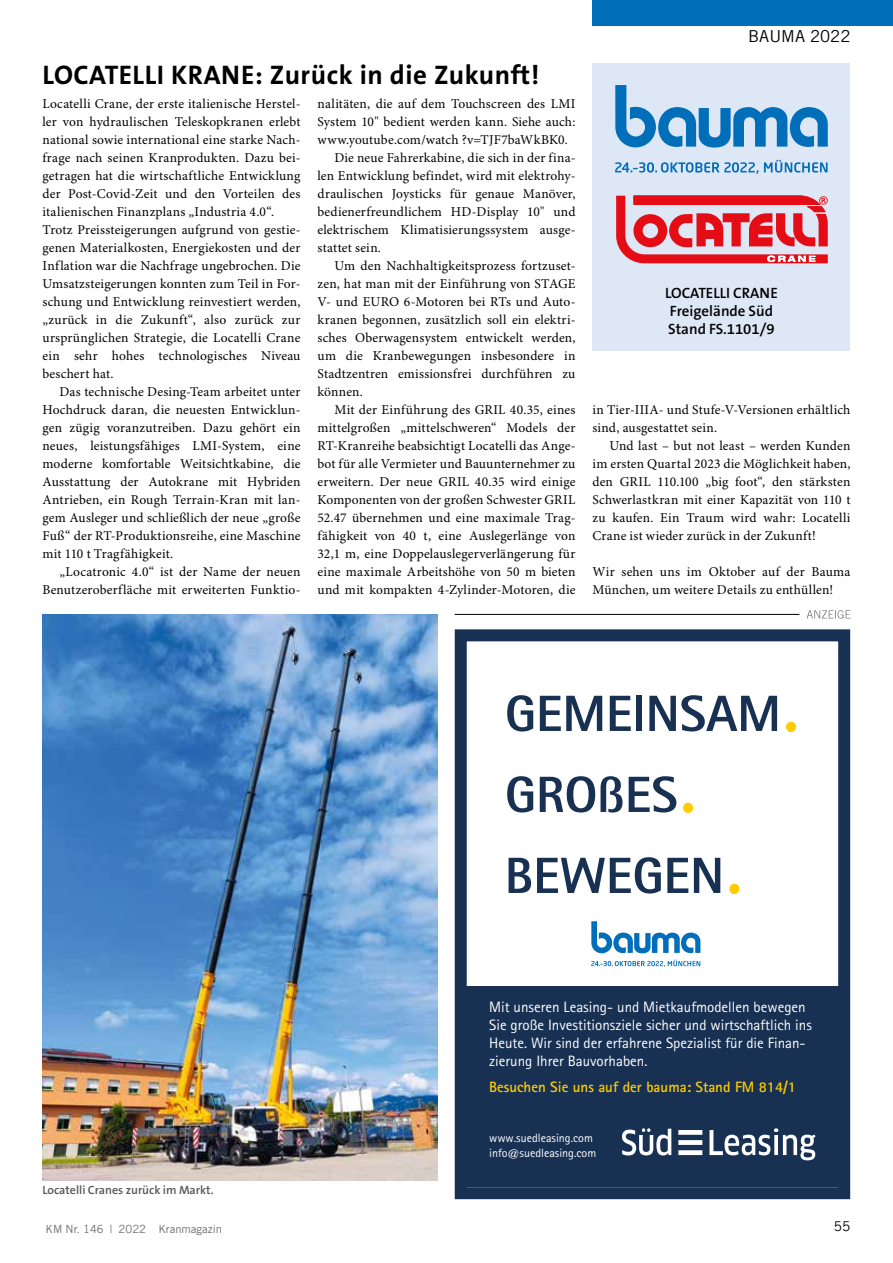
<style>
.page{position:relative;width:893px;height:1263px;background:#fff}
.page>*{position:absolute;margin:0;border:0;box-sizing:border-box;transform-origin:0 0}
.t1{font:800 51px/81px "Rotis Sans Serif";color:#183153}
.t2{font:700 27px "The Sans B7";letter-spacing:.02em;color:#000}
.t3{font:16.5px "Trade Gothic LT";color:#000}
.t4{font:15px/18px "Rotis Sans Serif";color:#fff}
.t5{font:600 15px/18px "The Sans B6";color:#000}
.t6{font:700 15px "Rotis Sans Serif";color:#fc0}
.t7{font:13.5px/18px "Minion Pro";letter-spacing:.01em;color:#000}
.t8{font:13.5px "Trade Gothic LT";color:#000}
.t9{font:12px/14.4px "Rotis Sans Serif";color:#fff}
.t10{font:600 12px "The Sans B W6";color:#565655}
.t11{font:11.25px "Trade Gothic LT";color:#6e6e6e}
.s1{font-family:"Minion Pro";font-weight:400;font-size:90px;color:#fc0}
</style>
<div class="page">
<div style="left:592px;top:0;width:301px;height:26px;background:#006eb9"></div>
<div style="left:592px;top:64px;width:258px;height:287px;background:#dee7f6"></div>
<svg style="left:615px;top:85px;width:213px;height:63px"></svg>
<svg style="left:615px;top:160px;width:213px;height:14px"></svg>
<div style="left:455px;top:629px;width:395px;height:570px;border:12px solid #183153"></div>
<div style="left:467px;top:986px;width:379px;height:201px;background:#183153"></div>
<svg style="left:622px;top:1128px;width:193px;height:32px"></svg>
<svg style="left:591px;top:921px;width:109px;height:32px"></svg>
<svg style="left:591px;top:960px;width:109px;height:7px"></svg>
<svg style="left:807px;top:610px;width:43px;height:9px"></svg>
<hr style="left:455px;top:614px;width:344px;height:1px;background:#000">
<svg style="left:616px;top:196px;width:212px;height:67px"></svg>
<img style="left:43px;top:614px;width:395px;height:566px">
<h2 class="t2" style="left:43px;top:61px;width:499px">LOCATELLI KRANE: Zurück in die Zukunft!</h2>
<p class="t7" style="left:317px;top:95px;width:259px">nalitäten, die auf dem Touchscreen des LMI</p>
<p class="t7" style="left:317px;top:113px;width:259px">System 10" bedient werden kann. Siehe auch:</p>
<p class="t7" style="left:317px;top:131px;width:252px">www.youtube.com/watch ?v=TJF7baWkBK0.</p>
<p class="t7" style="left:334px;top:149px;width:242px">Die neue Fahrerkabine, die sich in der fina-</p>
<p class="t7" style="left:317px;top:167px;width:259px">len Entwicklung befindet, wird mit elektrohy-</p>
<p class="t7" style="left:317px;top:185px;width:259px">draulischen Joysticks für genaue Manöver,</p>
<p class="t7" style="left:317px;top:203px;width:259px">bedienerfreundlichem HD-Display 10" und</p>
<p class="t7" style="left:317px;top:221px;width:259px">elektrischem Klimatisierungssystem ausge-</p>
<p class="t7" style="left:317px;top:239px;width:65px">stattet sein.</p>
<p class="t7" style="left:334px;top:257px;width:242px">Um den Nachhaltigkeitsprozess fortzuset-</p>
<p class="t7" style="left:317px;top:275px;width:259px">zen, hat man mit der Einführung von STAGE</p>
<p class="t7" style="left:317px;top:293px;width:259px">V- und EURO 6-Motoren bei RTs und Auto-</p>
<p class="t7" style="left:317px;top:311px;width:259px">kranen begonnen, zusätzlich soll ein elektri-</p>
<p class="t7" style="left:317px;top:329px;width:259px">sches Oberwagensystem entwickelt werden,</p>
<p class="t7" style="left:317px;top:347px;width:259px">um die Kranbewegungen insbesondere in</p>
<p class="t7" style="left:317px;top:365px;width:259px">Stadtzentren emissionsfrei durchführen zu</p>
<p class="t7" style="left:317px;top:383px;width:47px">können.</p>
<p class="t7" style="left:334px;top:401px;width:242px">Mit der Einführung des GRIL 40.35, eines</p>
<p class="t7" style="left:317px;top:419px;width:259px">mittelgroßen „mittelschweren“ Models der</p>
<p class="t7" style="left:317px;top:437px;width:259px">RT-Kranreihe beabsichtigt Locatelli das Ange-</p>
<p class="t7" style="left:317px;top:455px;width:259px">bot für alle Vermieter und Bauunternehmer zu</p>
<p class="t7" style="left:317px;top:473px;width:259px">erweitern. Der neue GRIL 40.35 wird einige</p>
<p class="t7" style="left:317px;top:491px;width:259px">Komponenten von der großen Schwester GRIL</p>
<p class="t7" style="left:317px;top:509px;width:259px">52.47 übernehmen und eine maximale Trag-</p>
<p class="t7" style="left:317px;top:527px;width:259px">fähigkeit von 40 t, eine Auslegerlänge von</p>
<p class="t7" style="left:317px;top:545px;width:259px">32,1 m, eine Doppelauslegerverlängerung für</p>
<p class="t7" style="left:317px;top:563px;width:259px">eine maximale Arbeitshöhe von 50 m bieten</p>
<p class="t7" style="left:317px;top:581px;width:259px">und mit kompakten 4-Zylinder-Motoren, die</p>
<p class="t7" style="left:43px;top:95px;width:259px">Locatelli Crane, der erste italienische Herstel&shy;ler von hydraulischen Teleskopkranen erlebt national sowie international eine starke Nach&shy;frage nach seinen Kranprodukten. Dazu bei&shy;getragen hat die wirtschaftliche Entwicklung der Post-Covid-Zeit und den Vorteilen des italienischen Finanzplans „Industria 4.0“.<br>Trotz Preissteigerungen aufgrund von gestie&shy;genen Materialkosten, Energiekosten und der Inflation war die Nachfrage ungebrochen. Die Umsatzsteigerungen konnten zum Teil in For&shy;schung und Entwicklung reinvestiert werden, „zurück in die Zukunft“, also zurück zur ursprünglichen Strategie, die Locatelli Crane ein sehr hohes technologisches Niveau beschert hat.</p>
<p class="t7" style="left:43px;top:383px;width:259px;text-align:justify;text-indent:17px">Das technische Desing-Team arbeitet unter Hochdruck daran, die neuesten Entwicklun&shy;gen zügig voranzutreiben. Dazu gehört ein neues, leistungsfähiges LMI-System, eine moderne komfortable Weitsichtkabine, die Ausstattung der Autokrane mit Hybriden Antrieben, ein Rough Terrain-Kran mit lan&shy;gem Ausleger und schließlich der neue „große Fuß“ der RT-Produktionsreihe, eine Maschine mit 110 t Tragfähigkeit.</p>
<p class="t7" style="left:43px;top:563px;width:259px;text-align:right">„Locatronic 4.0“ ist der Name der neuen<br>Benutzeroberfläche mit erweiterten Funktio-</p>
<p class="t3" style="left:748px;top:26px;width:104px">BAUMA 2022</p>
<p class="t5" style="left:665px;top:284px;width:114px">LOCATELLI CRANE<br>Freigelände Süd<br>Stand FS.1101/9</p>
<p class="t7" style="left:592px;top:401px;width:259px">in Tier-IIIA- und Stufe-V-Versionen erhältlich sind, ausgestattet sein.</p>
<p class="t7" style="left:592px;top:437px;width:259px;text-align:justify;text-indent:17px">Und last – but not least – werden Kunden im ersten Quartal 2023 die Möglichkeit haben, den GRIL 110.100 „big foot“, den stärksten Schwerlastkran mit einer Kapazität von 110 t zu kaufen. Ein Traum wird wahr: Locatelli Crane ist wieder zurück in der Zukunft!</p>
<p class="t7" style="left:592px;top:563px;width:259px">Wir sehen uns im Oktober auf der Bauma<br>München, um weitere Details zu enthüllen!</p>
<h1 class="t1" style="left:505px;top:672px;width:298px">GEMEINSAM<span class="s1">.<br></span>GROßES<span class="s1">.<br></span>BEWEGEN<span class="s1">.</span></h1>
<p class="t4" style="left:489px;top:998px;width:324px">Mit unseren Leasing- und Mietkaufmodellen bewegen Sie große Investitionsziele sicher und wirtschaftlich ins Heute. Wir sind der erfahrene Spezialist für die Finan&shy;zierung Ihrer Bauvorhaben.</p>
<p class="t6" style="left:489px;top:1077px;width:308px">Besuchen Sie uns auf der bauma: Stand FM 814/1</p>
<p class="t10" style="left:43px;top:1182px;width:173px">Locatelli Cranes zurück im Markt.</p>
<p class="t9" style="left:489px;top:1131px;width:109px">www.suedleasing.com info@suedleasing.com</p>
<p class="t11" style="left:46px;top:1222px;width:178px">KM Nr. 146 | 2022 Kranmagazin</p>
<p class="t8" style="left:834px;top:1218px;width:18px">55</p>
</div>
